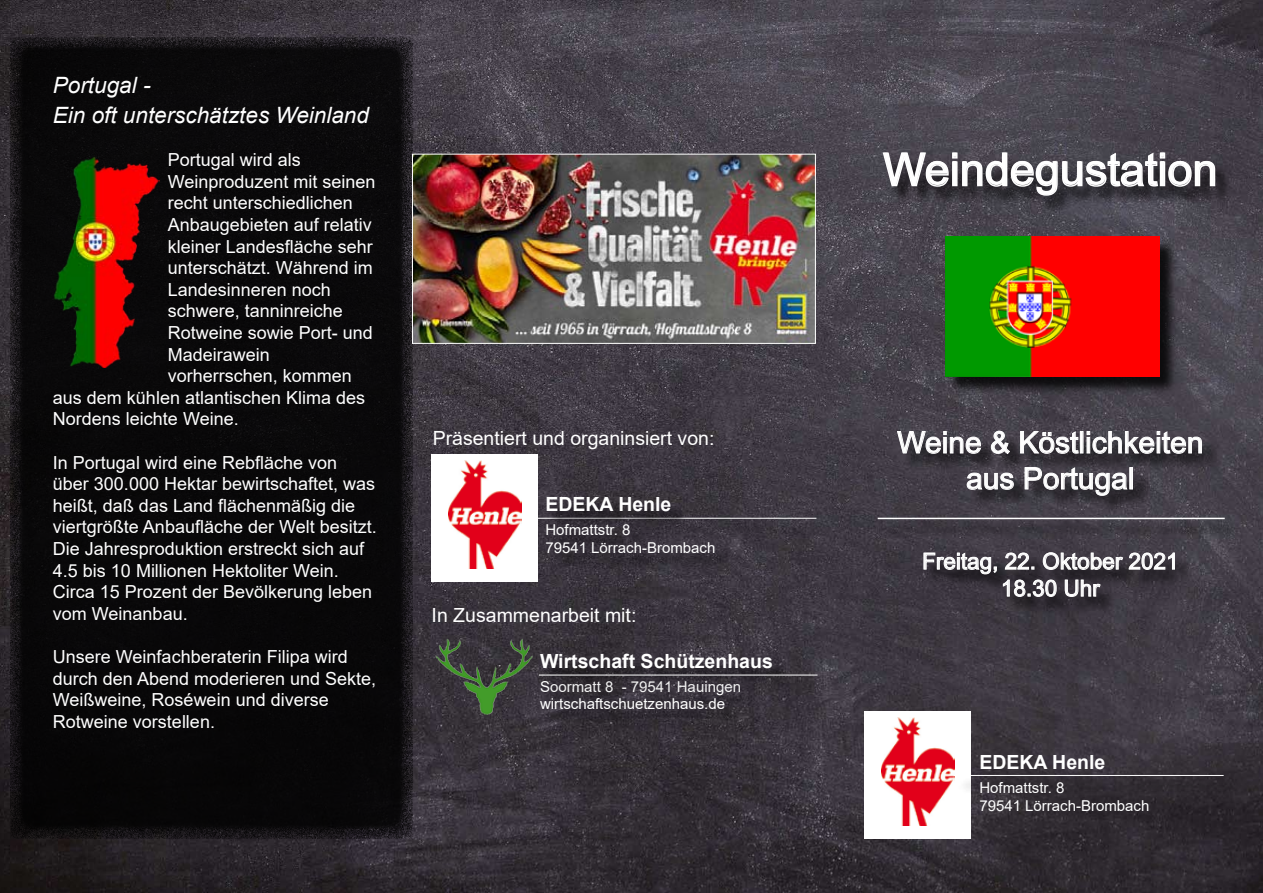
<style>
.page{position:relative;width:1263px;height:893px;background:#fff}
.page>*{position:absolute;margin:0;border:0;box-sizing:border-box;transform-origin:0 0}
.t1{font:45px "Arial";color:#fff}
.t2{font:30px/36px "Arial";color:#fff;text-align:center}
.t3{font:italic 22.5px/30px "Arial";color:#fff}
.t4{font:22.5px/27px "Arial";color:#fff;text-align:center}
.t5{font:19.5px "Arial";color:#fff}
.t6{font:700 19.5px "Arial";color:#fff}
.t7{font:18px/21.6px "Arial";color:#fff}
.t8{font:15px/18px "Arial";color:#fff}
</style>
<div class="page">
<img style="left:0;top:0;width:1263px;height:893px">
<div style="left:10px;top:37px;width:402px;height:802px;background:#090809"></div>
<div style="left:864px;top:711px;width:107px;height:128px;background:#fff"></div>
<img style="left:881px;top:718px;width:73px;height:108px">
<img style="left:414px;top:156px;width:400px;height:186px">
<div style="left:412px;top:154px;width:404px;height:190px;border:1px solid #fff"></div>
<div style="left:945px;top:237px;width:234px;height:160px;background:#000;opacity:.82"></div>
<img style="left:945px;top:236px;width:214px;height:140px">
<div style="left:883px;top:153px;width:351px;height:63px;background:#000;opacity:.75"></div>
<svg style="left:882px;top:151px;width:334px;height:45px;background:#615f65"></svg>
<div style="left:924px;top:553px;width:272px;height:63px;background:#000;opacity:.75"></div>
<svg style="left:923px;top:552px;width:252px;height:45px;background:#575259"></svg>
<div style="left:880px;top:519px;width:363px;height:20px;background:#000;opacity:.83"></div>
<hr style="left:878px;top:518px;width:347px;height:1px;background:#fff">
<div style="left:899px;top:432px;width:323px;height:83px;background:#000;opacity:.75"></div>
<svg style="left:896px;top:426px;width:85px;height:29px;background:#66636a"></svg>
<svg style="left:990px;top:430px;width:21px;height:25px"></svg>
<svg style="left:1020px;top:430px;width:59px;height:24px"></svg>
<div style="left:1080px;top:431px;width:3px;height:22px;border:1px solid #fff"></div>
<svg style="left:1087px;top:430px;width:115px;height:24px;background:#6e6b71"></svg>
<svg style="left:966px;top:472px;width:48px;height:18px"></svg>
<svg style="left:1024px;top:466px;width:104px;height:30px;background:#615e64"></svg>
<div style="left:1129px;top:467px;width:4px;height:22px;border:1px solid #fff"></div>
<div style="left:957px;top:777px;width:284px;height:18px;background:#000;opacity:.83"></div>
<hr style="left:954px;top:775px;width:270px;height:1px;background:#fff">
<div style="left:432px;top:454px;width:106px;height:127px;background:#fff"></div>
<img style="left:449px;top:460px;width:72px;height:109px">
<div style="left:541px;top:519px;width:293px;height:19px;background:#000;opacity:.83"></div>
<hr style="left:538px;top:518px;width:278px;height:1px;background:#fff">
<div style="left:548px;top:497px;width:186px;height:76px;background:#000;opacity:.75"></div>
<div style="left:542px;top:655px;width:249px;height:73px;background:#000;opacity:.75"></div>
<img style="left:432px;top:635px;width:105px;height:83px">
<div style="left:543px;top:676px;width:292px;height:19px;background:#000;opacity:.83"></div>
<hr style="left:539px;top:675px;width:278px;height:1px;background:#fff">
<img style="left:54px;top:156px;width:105px;height:211px">
<p class="t3" style="left:53px;top:70px;width:317px">Portugal -<br>Ein oft unterschätztes Weinland</p>
<p class="t7" style="left:168px;top:149px;width:135px">Portugal wird als</p>
<p class="t7" style="left:168px;top:170px;width:209px">Weinproduzent mit seinen</p>
<p class="t7" style="left:168px;top:192px;width:187px">recht unterschiedlichen</p>
<p class="t7" style="left:168px;top:214px;width:206px">Anbaugebieten auf relativ</p>
<p class="t7" style="left:168px;top:235px;width:207px">kleiner Landesfläche sehr</p>
<p class="t7" style="left:168px;top:257px;width:207px">unterschätzt. Während im</p>
<p class="t7" style="left:168px;top:278px;width:165px">Landesinneren noch</p>
<p class="t7" style="left:168px;top:300px;width:177px">schwere, tanninreiche</p>
<p class="t7" style="left:168px;top:322px;width:207px">Rotweine sowie Port- und</p>
<p class="t7" style="left:168px;top:343px;width:104px">Madeirawein</p>
<p class="t7" style="left:168px;top:365px;width:186px">vorherrschen, kommen</p>
<p class="t7" style="left:53px;top:386px;width:314px">aus dem kühlen atlantischen Klima des</p>
<p class="t7" style="left:53px;top:408px;width:187px">Nordens leichte Weine.</p>
<p class="t7" style="left:53px;top:451px;width:325px">In Portugal wird eine Rebfläche von über 300.000 Hektar bewirtschaftet, was heißt, daß das Land flächenmäßig die viertgrößte Anbaufläche der Welt besitzt.<br>Die Jahresproduktion erstreckt sich auf 4.5 bis 10 Millionen Hektoliter Wein.<br>Circa 15 Prozent der Bevölkerung leben vom Weinanbau.</p>
<p class="t7" style="left:53px;top:646px;width:325px">Unsere Weinfachberaterin Filipa wird durch den Abend moderieren und Sekte, Weißweine, Roséwein und diverse Rotweine vorstellen.</p>
<p class="t5" style="left:433px;top:424px;width:283px">Präsentiert und organinsiert von:</p>
<p class="t6" style="left:545px;top:490px;width:128px">EDEKA Henle</p>
<p class="t8" style="left:545px;top:520px;width:172px">Hofmattstr. 8<br>79541 Lörrach-Brombach</p>
<p class="t5" style="left:432px;top:602px;width:206px">In Zusammenarbeit mit:</p>
<p class="t6" style="left:540px;top:648px;width:234px">Wirtschaft Schützenhaus</p>
<p class="t8" style="left:540px;top:679px;width:202px;line-height:16.5px">Soormatt 8 - 79541 Hauingen wirtschaftschuetzenhaus.de</p>
<h1 class="t1" style="left:883px;top:139px;width:336px">Weindegustation</h1>
<h2 class="t2" style="left:897px;top:424px;width:308px">Weine &amp; Köstlichkeiten aus Portugal</h2>
<p class="t4" style="left:922px;top:548px;width:258px">Freitag, 22. Oktober 2021<br>18.30 Uhr</p>
<p class="t6" style="left:979px;top:749px;width:128px">EDEKA Henle</p>
<p class="t8" style="left:979px;top:779px;width:172px">Hofmattstr. 8<br>79541 Lörrach-Brombach</p>
</div>
